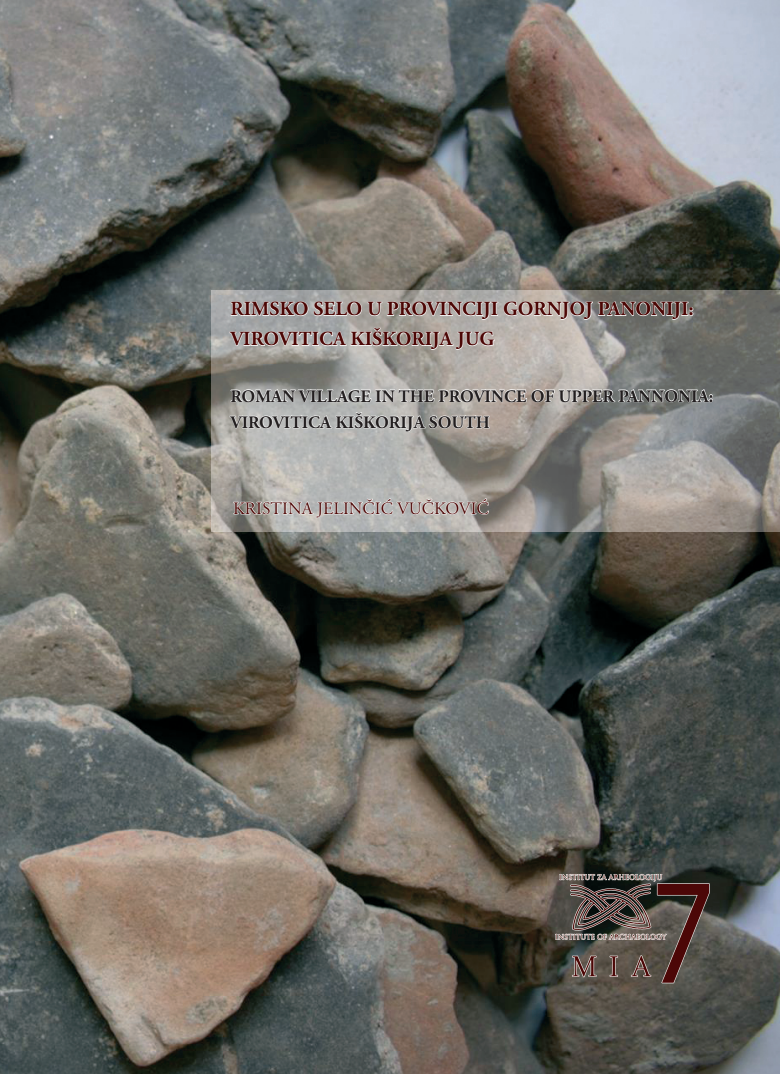
<style>
.page{position:relative;width:780px;height:1074px;background:#fff}
.page>*{position:absolute;margin:0;border:0;box-sizing:border-box;transform-origin:0 0}
.t1{font:700 20px/30px "Adobe Garamond Pro";color:#4c0705}
.t2{font:700 17.5px/26.2px "Adobe Garamond Pro";color:#231f20}
.t3{font:17.5px "Adobe Garamond Pro";color:#4c0705}
</style>
<div class="page">
<img style="left:0;top:0;width:780px;height:1074px">
<img style="left:547px;top:849px;width:166px;height:167px">
<img style="left:0;top:89px;width:11px;height:129px">
<img style="left:212px;top:291px;width:568px;height:240px">
<svg style="left:230px;top:301px;width:462px;height:19px;background:#b9b8b5"></svg>
<svg style="left:229px;top:327px;width:266px;height:23px;background:#bdbcb9"></svg>
<svg style="left:230px;top:389px;width:482px;height:13px"></svg>
<svg style="left:229px;top:412px;width:261px;height:20px;background:#c6c4c1"></svg>
<svg style="left:233px;top:498px;width:256px;height:20px"></svg>
<p class="t1" style="left:230px;top:294px;width:465px">RIMSKO SELO U PROVINCIJI GORNJOJ PANONIJI:<br>VIROVITICA KIŠKORIJA JUG</p>
<p class="t2" style="left:230px;top:383px;width:484px">ROMAN VILLAGE IN THE PROVINCE OF UPPER PANNONIA:<br>VIROVITICA KIŠKORIJA SOUTH</p>
<p class="t3" style="left:233px;top:498px;width:257px">KRISTINA JELINČIĆ VUČKOVIĆ</p>
</div>
